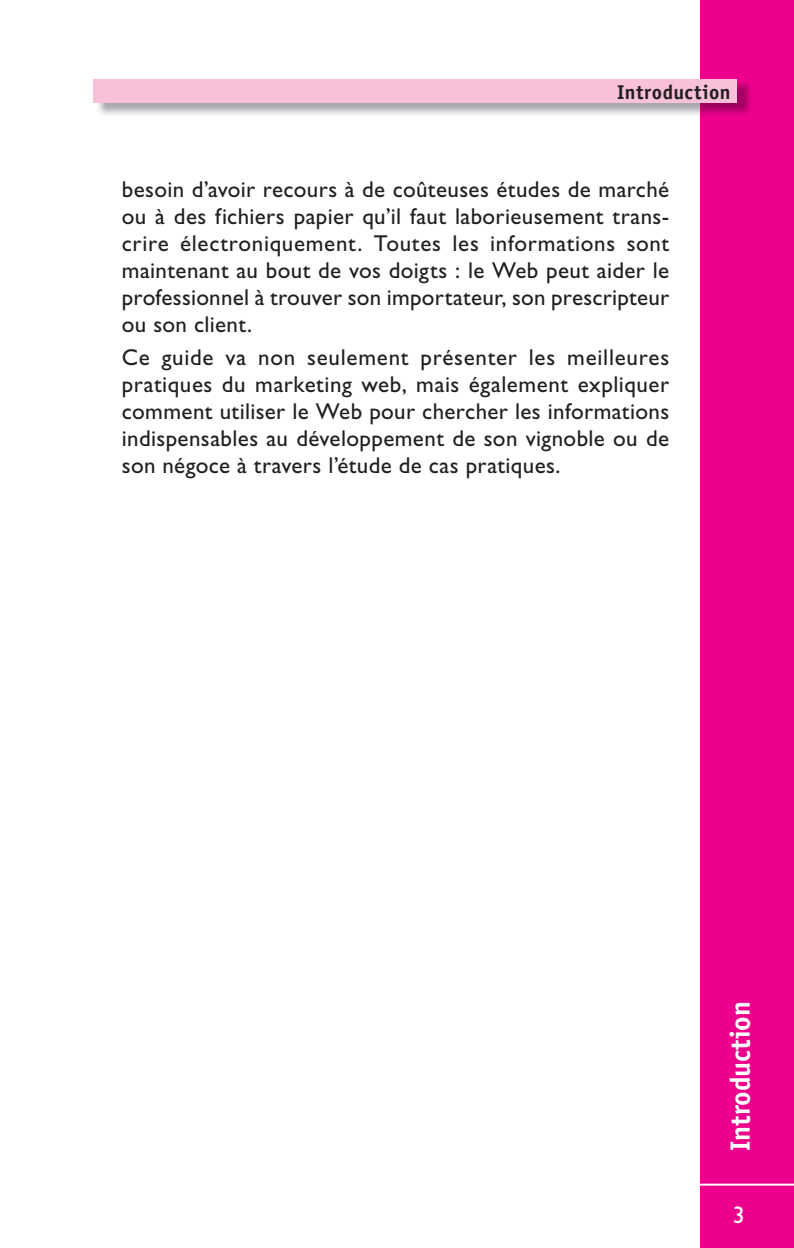
<style>
.page{position:relative;width:794px;height:1248px;background:#fff}
.page>*{position:absolute;margin:0;border:0;box-sizing:border-box;transform-origin:0 0}
.t1{font:700 28px "Officina Sans";color:#fff}
.t2{font:24px "Gill Sans Std";color:#fff}
.t3{font:23px/27px "Gill Sans Std";letter-spacing:.015em;color:#231f20;text-align:justify}
.t4{font:700 20px "Officina Sans";letter-spacing:.02em;color:#231f20}
</style>
<div class="page">
<div style="left:700px;top:0;width:94px;height:1247px;background:#ec008c"></div>
<img style="left:98px;top:82px;width:653px;height:33px">
<div style="left:94px;top:79px;width:643px;height:24px;background:#f8c1d9"></div>
<hr style="left:696px;top:1183px;width:98px;height:2px;background:#fff">
<p class="t4" style="left:617px;top:84px;width:115px">Introduction</p>
<p class="t3" style="left:122px;top:178px;width:549px">besoin d’avoir recours à de coû teuses études de mar ché ou à des fichiers papier qu’il faut labo rieu se ment trans - crire électroniquement. Toutes les infor ma tions sont main te nant au bout de vos doigts : le Web peut aider le pro fes sion nel à trou ver son impor ta teur, son pres crip teur ou son client.</p>
<p class="t3" style="left:122px;top:346px;width:549px">Ce guide va non seule ment pré sen ter les meilleures pra tiques du mar ke ting web, mais éga le ment expli quer comment uti li ser le Web pour cher cher les infor ma tions indis pen sables au déve lop pe ment de son vignoble ou de son négoce à tra vers l’étude de cas pra tiques.</p>
<p class="t1" style="left:729px;top:1150px;width:151px;rotate:-90deg">Introduction</p>
<p class="t2" style="left:732px;top:1206px;width:13px">3</p>
</div>
